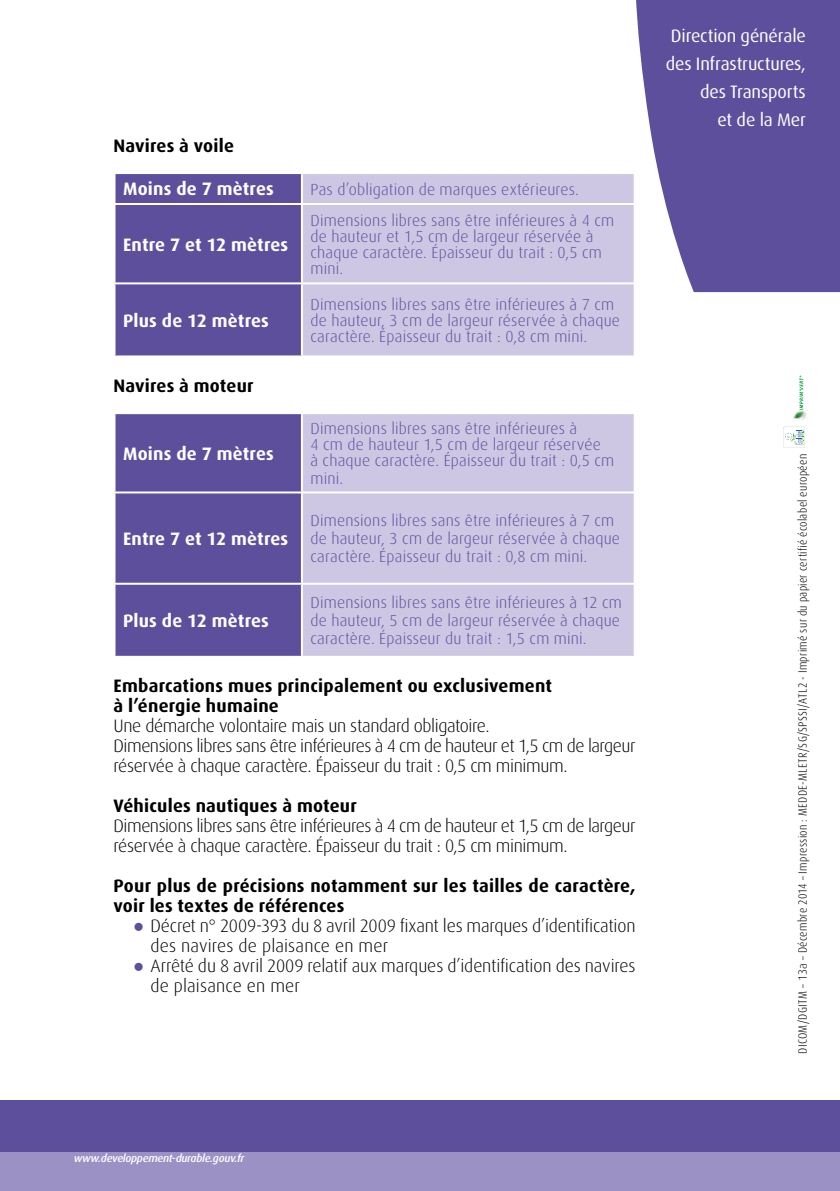
<style>
.page{position:relative;width:840px;height:1191px;background:#fff}
.page>*{position:absolute;margin:0;border:0;box-sizing:border-box;transform-origin:0 0}
.t1{font:300 18px/20px "Dax OT";letter-spacing:-.02em;color:#000}
.t2{font:700 18px/20px "Dax OT";letter-spacing:.015em;color:#000}
.t3{font:700 18px "Dax OT";letter-spacing:.01em;color:#fff}
.t4{font:18px/28px "Dax OT";letter-spacing:-.01em;color:#fff;text-align:right}
.t5{font:300 16px/16px "Dax OT";letter-spacing:.015em;color:#5e4f9c}
.t6{font:300 condensed 12px "Dax OT";letter-spacing:.03em;color:#000}
.t7{font:italic 500 11px "Dax OT";letter-spacing:-.025em;color:#fff}
.s1{font-size:18px}
.s2{font-stretch:normal}
</style>
<div class="page">
<svg style="left:636px;top:0;width:203px;height:292px;fill:#5e4f9c"></svg>
<div style="left:0;top:1151px;width:839px;height:40px;background:#9c91c5"></div>
<div style="left:0;top:1100px;width:839px;height:51px;background:#5e4f9c"></div>
<div style="left:115px;top:174px;width:186px;height:181px;background:#5e4f9c"></div>
<div style="left:303px;top:174px;width:330px;height:181px;background:#cdc7e4"></div>
<hr style="left:113px;top:282px;width:189px;height:2px;background:#fff">
<hr style="left:302px;top:282px;width:333px;height:2px;background:#fff">
<hr style="left:113px;top:203px;width:189px;height:2px;background:#fff">
<hr style="left:302px;top:203px;width:333px;height:2px;background:#fff">
<div style="left:115px;top:414px;width:186px;height:242px;background:#5e4f9c"></div>
<div style="left:303px;top:414px;width:330px;height:242px;background:#cdc7e4"></div>
<hr style="left:113px;top:583px;width:189px;height:2px;background:#fff">
<hr style="left:302px;top:583px;width:333px;height:2px;background:#fff">
<hr style="left:113px;top:491px;width:189px;height:2px;background:#fff">
<hr style="left:302px;top:491px;width:333px;height:2px;background:#fff">
<svg style="left:783px;top:427px;width:21px;height:21px"></svg>
<img style="left:792px;top:406px;width:15px;height:14px">
<svg style="left:799px;top:375px;width:3px;height:35px"></svg>
<p class="t2" style="left:113px;top:136px;width:122px">Navires à voile</p>
<p class="t3" style="left:123px;top:179px;width:152px">Moins de 7 mètres</p>
<p class="t5" style="left:310px;top:181px;width:270px">Pas d’obligation de marques extérieures.</p>
<p class="t3" style="left:123px;top:234px;width:167px">Entre 7 et 12 mètres</p>
<p class="t5" style="left:310px;top:212px;width:305px">Dimensions libres sans être inférieures à 4 cm de hauteur et 1,5 cm de largeur réservée à chaque caractère. Épaisseur du trait : 0,5 cm mini.</p>
<p class="t3" style="left:123px;top:310px;width:147px">Plus de 12 mètres</p>
<p class="t2" style="left:113px;top:376px;width:142px">Navires à moteur</p>
<p class="t3" style="left:123px;top:443px;width:152px">Moins de 7 mètres</p>
<p class="t3" style="left:123px;top:528px;width:167px">Entre 7 et 12 mètres</p>
<p class="t5" style="left:310px;top:297px;width:311px">Dimensions libres sans être inférieures à 7 cm de hauteur, 3 cm de largeur réservée à chaque caractère. Épaisseur du trait : 0,8 cm mini.</p>
<p class="t5" style="left:310px;top:420px;width:305px">Dimensions libres sans être inférieures à<br>4 cm de hauteur 1,5 cm de largeur réservée<br>à chaque caractère. Épaisseur du trait : 0,5 cm</p>
<p class="t5" style="left:310px;top:470px;width:34px">mini<span class="s1">.</span></p>
<p class="t5" style="left:310px;top:512px;width:311px;line-height:18px">Dimensions libres sans être inférieures à 7 cm de hauteur, 3 cm de largeur réservée à chaque caractère. Épaisseur du trait : 0,8 cm mini.</p>
<p class="t5" style="left:310px;top:594px;width:313px;line-height:18px;text-align:justify">Dimensions libres sans être inférieures à 12 cm de hauteur, 5 cm de largeur réservée à chaque caractère. Épaisseur du trait : 1,5 cm mini.</p>
<p class="t2" style="left:113px;top:676px;width:440px">Embarcations mues principalement ou exclusivement à l’énergie humaine</p>
<p class="t1" style="left:113px;top:716px;width:523px">Une démarche volontaire mais un standard obligatoire.<br>Dimensions libres sans être inférieures à 4 cm de hauteur et 1,5 cm de largeur réservée à chaque caractère. Épaisseur du trait : 0,5 cm minimum.</p>
<p class="t2" style="left:113px;top:796px;width:245px">Véhicules nautiques à moteur</p>
<p class="t1" style="left:113px;top:816px;width:523px">Dimensions libres sans être inférieures à 4 cm de hauteur et 1,5 cm de largeur réservée à chaque caractère. Épaisseur du trait : 0,5 cm minimum.</p>
<p class="t2" style="left:113px;top:876px;width:523px">Pour plus de précisions notamment sur les tailles de caractère, voir les textes de références</p>
<p class="t1" style="left:150px;top:916px;width:486px">Décret n° 2009-393 du 8 avril 2009 fixant les marques d’identification des navires de plaisance en mer<br>Arrêté du 8 avril 2009 relatif aux marques d’identification des navires de plaisance en mer</p>
<p class="t3" style="left:123px;top:611px;width:147px">Plus de 12 mètres</p>
<p class="t4" style="left:665px;top:22px;width:142px">Direction générale des Infrastructures, des Transports<br>et de la Mer</p>
<p class="t6" style="left:794px;top:1053px;width:601px;rotate:-90deg">DICOM/DGITM – <span class="s2">13a</span> – Décembre 2014 – Impression : MEDDE-MLETR/SG/SPSSI/ATL2 - Imprimé sur du papier certifié écolabel européen</p>
<p class="t7" style="left:74px;top:1152px;width:172px">www.developpement-durable.gouv.fr</p>
</div>
